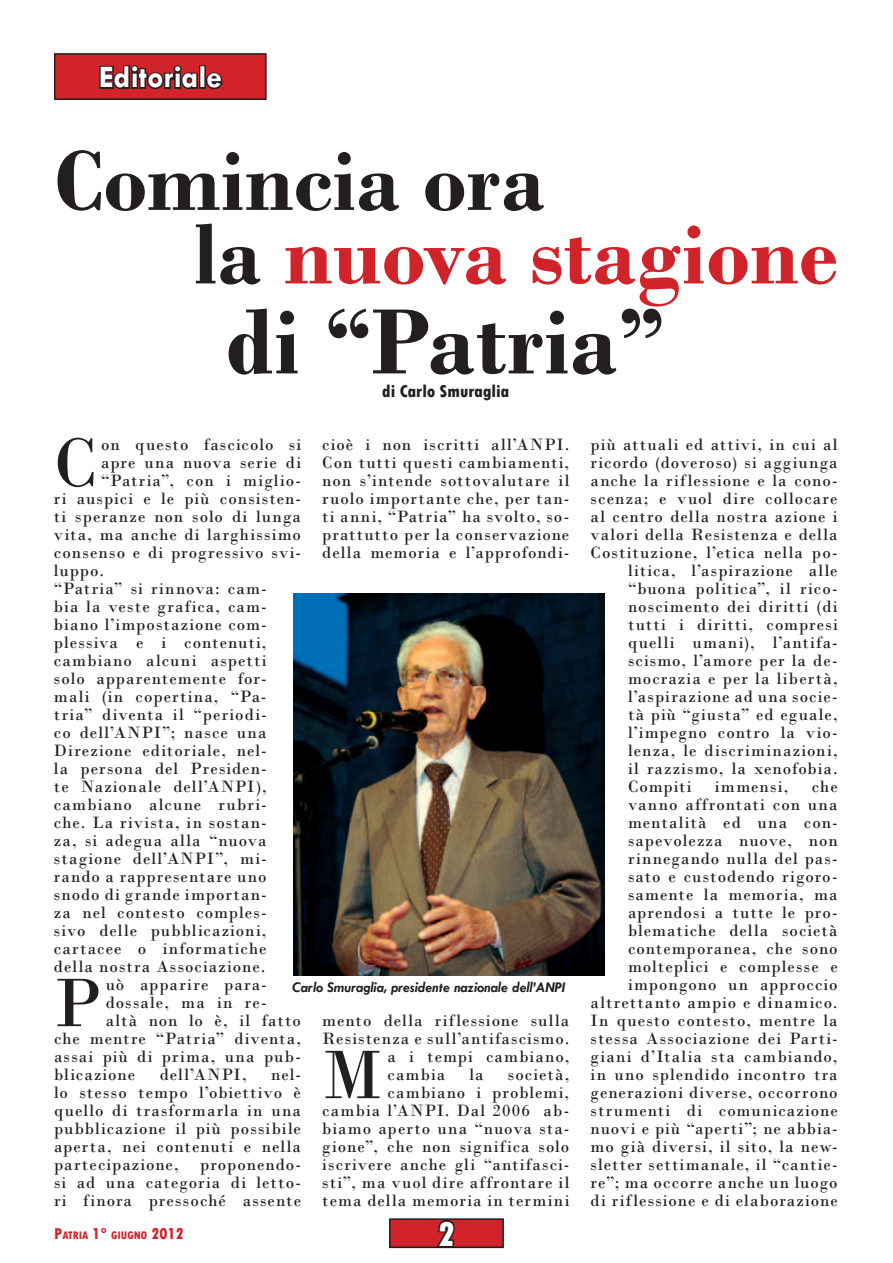
<style>
.page{position:relative;width:893px;height:1263px;background:#fff}
.page>*{position:absolute;margin:0;border:0;box-sizing:border-box;transform-origin:0 0}
.t1{font:700 97.5px "Bodoni";color:#231f20}
.t2{font:700 90px/73.5px "Bodoni";color:#231f20}
.t3{font:72.3px "Bodoni";color:#231f20}
.t4{font:800 condensed 36px "Tw Cen";color:#fff}
.t5{font:700 31.5px "Tw Cen";color:#fff}
.t6{font:800 condensed 18px "Tw Cen";color:#231f20}
.t7{font:17.25px/18px "Bodoni";letter-spacing:.06em;color:#231f20;text-align:justify}
.t8{font:italic 700 15px "Tw Cen";color:#231f20}
.t9{font:800 condensed 11.55px "Tw Cen";color:#d1232a}
.s1{color:#d1232a}
.s2{font-size:16.5px}
</style>
<div class="page">
<div style="left:55px;top:54px;width:211px;height:45px;background:#d1232a"></div>
<svg style="left:99px;top:65px;width:124px;height:25px"></svg>
<div style="left:54px;top:53px;width:213px;height:47px;border:2px solid #231f20"></div>
<div style="left:390px;top:1219px;width:113px;height:28px;background:#d1232a"></div>
<svg style="left:434px;top:1221px;width:23px;height:28px"></svg>
<div style="left:389px;top:1218px;width:115px;height:30px;border:2px solid #231f20"></div>
<img style="left:294px;top:593px;width:310px;height:383px">
<h3 class="t5" style="left:99px;top:60px;width:124px">Editoriale</h3>
<h2 class="t2" style="left:194px;top:145px;width:645px;text-indent:-139px">Comincia ora<br>la <span class="s1">nuova stagione</span></h2>
<h1 class="t1" style="left:226px;top:284px;width:441px">di “Patria”</h1>
<p class="t6" style="left:382px;top:382px;width:129px">di Carlo Smuraglia</p>
<h3 class="t3" style="left:54px;top:420px;width:44px">C</h3>
<p class="t7" style="left:101px;top:436px;width:201px">on questo fascicolo si</p>
<p class="t7" style="left:322px;top:436px;width:249px">cioè i non iscritti all’ANPI.<br>Con tutti questi cambiamenti, non s’intende sottovalutare il ruolo importante che, per tan&shy;ti anni, “Patria” ha svolto, so&shy;prattutto per la conservazione della memoria e l’approfondi-</p>
<p class="t7" style="left:101px;top:454px;width:201px">apre una nuova serie di</p>
<p class="t7" style="left:101px;top:472px;width:201px">“Patria”, con i miglio-</p>
<p class="t7" style="left:54px;top:490px;width:249px">ri auspici e le più consisten-</p>
<p class="t7" style="left:54px;top:507px;width:248px">ti speranze non solo di lunga</p>
<p class="t7" style="left:54px;top:525px;width:249px">vita, ma anche di larghissimo</p>
<p class="t7" style="left:54px;top:543px;width:249px">consenso e di progressivo svi-</p>
<p class="t7" style="left:54px;top:561px;width:52px">luppo.</p>
<p class="t7" style="left:54px;top:579px;width:214px">“Patria” si rinnova: cam-</p>
<p class="t7" style="left:54px;top:597px;width:214px">bia la veste grafica, cam-</p>
<p class="t7" style="left:54px;top:615px;width:214px">biano l’impostazione com-</p>
<p class="t7" style="left:54px;top:633px;width:214px">plessiva e i contenuti,</p>
<p class="t7" style="left:54px;top:651px;width:214px">cambiano alcuni aspetti</p>
<p class="t7" style="left:54px;top:669px;width:214px">solo apparentemente for-</p>
<p class="t7" style="left:54px;top:687px;width:214px">mali (in copertina, “Pa-</p>
<p class="t7" style="left:54px;top:705px;width:214px">tria” diventa il “periodi-</p>
<p class="t7" style="left:54px;top:723px;width:214px">co dell’ANPI”; nasce una</p>
<p class="t7" style="left:54px;top:741px;width:214px">Direzione editoriale, nel-</p>
<p class="t7" style="left:54px;top:759px;width:214px">la persona del Presiden-</p>
<p class="t7" style="left:54px;top:777px;width:214px">te Nazionale dell’ANPI),</p>
<p class="t7" style="left:54px;top:795px;width:214px">cambiano alcune rubri-</p>
<p class="t7" style="left:54px;top:813px;width:214px">che. La rivista, in sostan-</p>
<p class="t7" style="left:54px;top:831px;width:214px">za, si adegua alla “nuova</p>
<p class="t7" style="left:54px;top:849px;width:214px">stagione dell’ANPI”, mi-</p>
<p class="t7" style="left:54px;top:867px;width:214px">rando a rappresentare uno</p>
<p class="t7" style="left:54px;top:885px;width:214px">snodo di grande importan-</p>
<p class="t7" style="left:54px;top:903px;width:214px">za nel contesto comples-</p>
<p class="t7" style="left:54px;top:921px;width:214px">sivo delle pubblicazioni,</p>
<p class="t7" style="left:54px;top:939px;width:214px">cartacee o informatiche</p>
<p class="t7" style="left:54px;top:957px;width:213px">della nostra Associazione.</p>
<h3 class="t3" style="left:54px;top:960px;width:49px">P</h3>
<p class="t7" style="left:106px;top:976px;width:162px">uò apparire para-</p>
<p class="t8" style="left:292px;top:979px;width:275px">Carlo Smuraglia, presidente nazionale dell’ANPI</p>
<p class="t7" style="left:106px;top:994px;width:162px">dossale, ma in re-</p>
<p class="t7" style="left:106px;top:1012px;width:197px">altà non lo è, il fatto</p>
<p class="t7" style="left:54px;top:1030px;width:249px">che mentre “Patria” diventa,</p>
<p class="t7" style="left:54px;top:1047px;width:249px">assai più di prima, una pub-</p>
<p class="t7" style="left:54px;top:1065px;width:83px">blicazione</p>
<p class="t7" style="left:160px;top:1065px;width:88px">dell’ANPI,</p>
<p class="t7" style="left:322px;top:1011px;width:249px">mento della riflessione sulla<br>Resistenza e sull’antifascismo.</p>
<h3 class="t3" style="left:322px;top:1032px;width:62px">M</h3>
<p class="t7" style="left:388px;top:1048px;width:183px">a i tempi cambiano, cambia</p>
<p class="t7" style="left:54px;top:1065px;width:249px;text-indent:217px">nel&shy;lo stesso tempo l’obiettivo è quello di trasformarla in una pubblicazione il più possibile aperta, nei contenuti e nella partecipazione, proponendo&shy;si ad una categoria di letto&shy;ri finora pressoché assente</p>
<p class="t9" style="left:54px;top:1229px;width:131px"><span class="s2">P</span>ATRIA <span class="s2">1°</span> GIUGNO <span class="s2">2012</span></p>
<p class="t7" style="left:469px;top:1066px;width:16px">la</p>
<p class="t7" style="left:322px;top:1066px;width:249px;text-align:right">società,<br>cambiano i problemi,<br>cambia l’ANPI. Dal 2006 ab&shy;biamo aperto una “nuova sta&shy;gione”, che non significa solo iscrivere anche gli “antifasci&shy;sti”, ma vuol dire affrontare il tema della memoria in termini</p>
<h3 class="t4" style="left:438px;top:1214px;width:19px">2</h3>
<p class="t7" style="left:591px;top:436px;width:248px">più attuali ed attivi, in cui al</p>
<p class="t7" style="left:591px;top:454px;width:248px">ricordo (doveroso) si aggiunga</p>
<p class="t7" style="left:591px;top:472px;width:249px">anche la riflessione e la cono-</p>
<p class="t7" style="left:591px;top:490px;width:248px">scenza; e vuol dire collocare</p>
<p class="t7" style="left:591px;top:507px;width:248px">al centro della nostra azione i</p>
<p class="t7" style="left:591px;top:525px;width:249px">valori della Resistenza e della</p>
<p class="t7" style="left:591px;top:543px;width:249px">Costituzione, l’etica nella po-</p>
<p class="t7" style="left:628px;top:561px;width:211px">litica, l’aspirazione alle</p>
<p class="t7" style="left:628px;top:579px;width:211px">“buona politica”, il rico-</p>
<p class="t7" style="left:628px;top:597px;width:211px">noscimento dei diritti (di</p>
<p class="t7" style="left:628px;top:615px;width:211px">tutti i diritti, compresi</p>
<p class="t7" style="left:628px;top:633px;width:211px">quelli umani), l’antifa-</p>
<p class="t7" style="left:628px;top:651px;width:211px">scismo, l’amore per la de-</p>
<p class="t7" style="left:628px;top:669px;width:211px">mocrazia e per la libertà,</p>
<p class="t7" style="left:628px;top:687px;width:211px">l’aspirazione ad una socie-</p>
<p class="t7" style="left:628px;top:705px;width:211px">tà più “giusta” ed eguale,</p>
<p class="t7" style="left:628px;top:723px;width:211px">l’impegno contro la vio-</p>
<p class="t7" style="left:628px;top:741px;width:211px">lenza, le discriminazioni,</p>
<p class="t7" style="left:628px;top:759px;width:211px">il razzismo, la xenofobia.</p>
<p class="t7" style="left:628px;top:777px;width:65px">Compiti</p>
<p class="t7" style="left:715px;top:777px;width:75px">immensi,</p>
<p class="t7" style="left:591px;top:777px;width:249px;text-align:right">che<br>vanno affrontati con una mentalità ed una con&shy;sapevolezza nuove, non rinnegando nulla del pas-<br>sato e custodendo rigoro&shy;samente la memoria, ma aprendosi a tutte le pro&shy;blematiche della società contemporanea, che sono molteplici e complesse e impongono un approccio altrettanto ampio e dinamico.<br>In questo contesto, mentre la stessa Associazione dei Parti&shy;giani d’Italia sta cambiando, in uno splendido incontro tra generazioni diverse, occorrono strumenti di comunicazione nuovi e più “aperti”; ne abbia&shy;mo già diversi, il sito, la new&shy;sletter settimanale, il “cantie&shy;re”; ma occorre anche un luogo di riflessione e di elaborazione</p>
</div>
